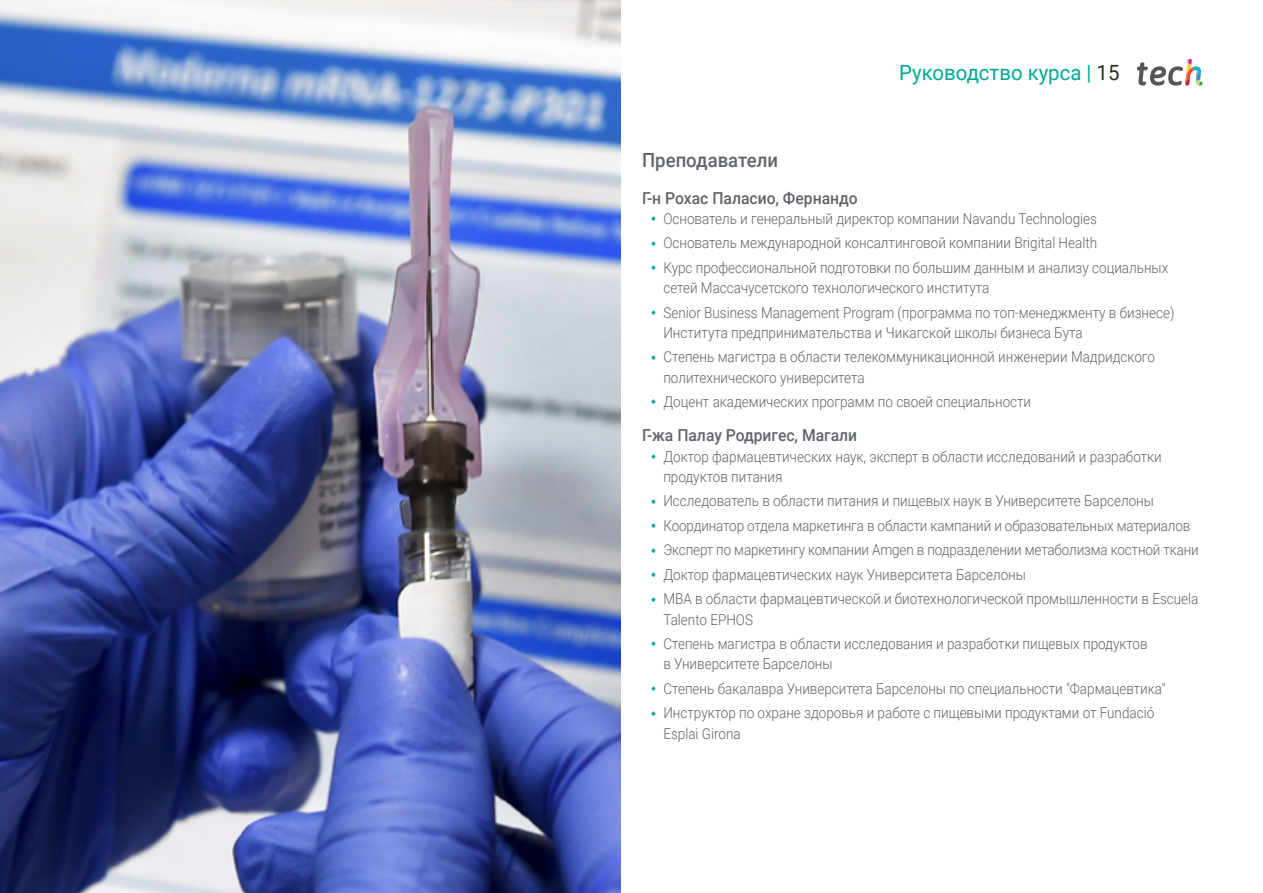
<style>
.page{position:relative;width:1263px;height:893px;background:#fff}
.page>*{position:absolute;margin:0;border:0;box-sizing:border-box;transform-origin:0 0}
.t1{font:21px "Roboto";color:#00a996}
.t2{font:500 19.5px "Roboto";color:#61646a;scale:.95 1}
.t3{font:500 16.5px "Roboto";color:#61646a;scale:.95 1}
.t4{font:300 15px/24.5px "Roboto";color:#61646a;scale:.9 1}
.s1{color:#312e20}
</style>
<div class="page">
<svg style="left:1137px;top:59px;width:65px;height:27px"></svg>
<img style="left:0;top:0;width:621px;height:893px">
<h1 class="t1" style="left:899px;top:57px;width:222px">Руководство курса | <span class="s1">15</span></h1>
<h2 class="t2" style="left:642px;top:147px;width:144px">Преподаватели</h2>
<p class="t3" style="left:642px;top:186px;width:229px">Г-н Рохас Паласио, Фернандо</p>
<p class="t4" style="left:663px;top:206px;width:562px">Основатель и генеральный директор компании Navandu Technologies<br>Основатель международной консалтинговой компании Brigital Health<br>Курс профессиональной подготовки по большим данным и анализу социальных</p>
<p class="t4" style="left:663px;top:275px;width:569px">сетей Массачусетского технологического института<br>Senior Business Management Program (программа по топ-менеджменту в бизнесе)</p>
<p class="t4" style="left:663px;top:320px;width:548px">Института предпринимательства и Чикагской школы бизнеса Бута<br>Степень магистра в области телекоммуникационной инженерии Мадридского</p>
<p class="t4" style="left:663px;top:364px;width:410px">политехнического университета<br>Доцент академических программ по своей специальности</p>
<p class="t3" style="left:642px;top:424px;width:228px">Г-жа Палау Родригес, Магали</p>
<p class="t4" style="left:663px;top:445px;width:555px;line-height:20.2px">Доктор фармацевтических наук, эксперт в области исследований и разработки продуктов питания</p>
<p class="t4" style="left:663px;top:488px;width:596px">Исследователь в области питания и пищевых наук в Университете Барселоны Координатор отдела маркетинга в области кампаний и образовательных материалов Эксперт по маркетингу компании Amgen в подразделении метаболизма костной ткани Доктор фармацевтических наук Университета Барселоны<br>MBA в области фармацевтической и биотехнологической промышленности в Escuela</p>
<p class="t4" style="left:663px;top:606px;width:540px">Talento EPHOS<br>Степень магистра в области исследования и разработки пищевых продуктов</p>
<p class="t4" style="left:663px;top:651px;width:559px">в Университете Барселоны<br>Степень бакалавра Университета Барселоны по специальности "Фармацевтика"<br>Инструктор по охране здоровья и работе с пищевыми продуктами от Fundació</p>
<p class="t4" style="left:663px;top:720px;width:88px">Esplai Girona</p>
</div>
